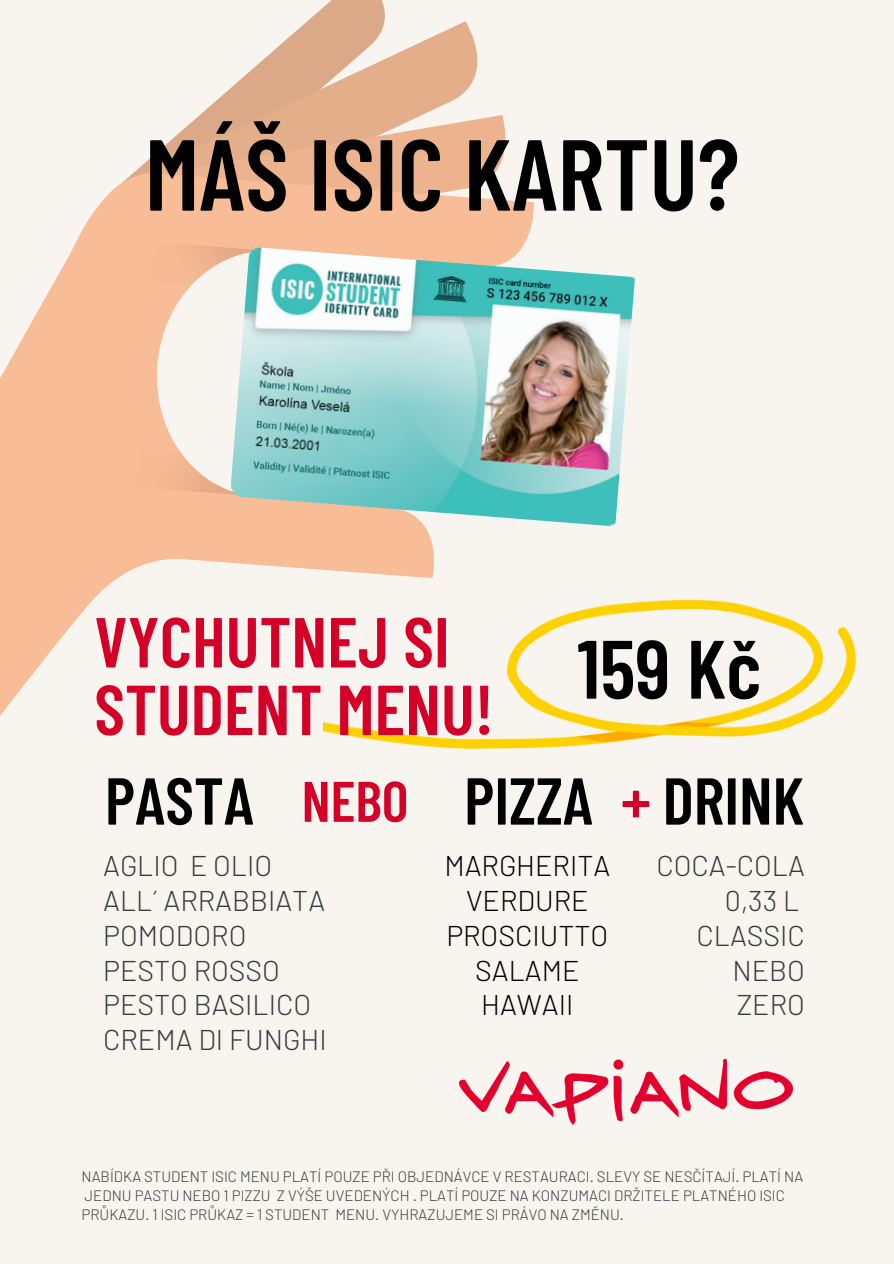
<style>
.page{position:relative;width:894px;height:1264px;background:#fff}
.page>*{position:absolute;margin:0;border:0;box-sizing:border-box;transform-origin:0 0}
.t1{font:600 100.65px "Barlow Condensed";color:#000}
.t2{font:600 82.5px "Barlow Condensed";color:#000}
.t3{font:600 70.5px/67.5px "Barlow Condensed";color:#d40028}
.t4{font:600 66px "Barlow Condensed";color:#000}
.t5{font:300 28.5px/35px "Barlow";color:#363b3c}
.t6{font:300 28.5px/35px "Barlow";color:#000;text-align:center}
.t7{font:300 15px/19.2px "Barlow";color:#363b3c}
.s1{font-size:57px;color:#d40028}
.s2{font-size:69px;color:#d40028}
</style>
<div class="page">
<div style="left:0;top:0;width:893px;height:1263px;background:#f8f5f1"></div>
<img style="left:460px;top:1059px;width:332px;height:65px">
<img style="left:541px;top:599px;width:316px;height:149px">
<svg style="left:235px;top:0;width:243px;height:84px"></svg>
<svg style="left:155px;top:84px;width:351px;height:70px"></svg>
<svg style="left:0;top:154px;width:541px;height:595px"></svg>
<img style="left:136px;top:448px;width:94px;height:48px">
<img style="left:151px;top:242px;width:117px;height:42px">
<img style="left:230px;top:247px;width:404px;height:279px">
<h1 class="t1" style="left:145px;top:110px;width:595px">MÁŠ ISIC KARTU?</h1>
<h3 class="t3" style="left:94px;top:605px;width:401px">VYCHUTNEJ SI<br>STUDENT MENU!</h3>
<h2 class="t2" style="left:577px;top:616px;width:185px">159 Kč</h2>
<h3 class="t4" style="left:105px;top:758px;width:150px">PASTA</h3>
<h3 class="t4" style="left:301px;top:758px;width:504px"><span class="s1">NEBO</span> PIZZA <span class="s2">+</span> DRINK</h3>
<h3 class="t5" style="left:103px;top:846px;width:225px">AGLIO E OLIO<br>ALL´ ARRABBIATA<br>POMODORO<br>PESTO ROSSO<br>PESTO BASILICO<br>CREMA DI FUNGHI</h3>
<h3 class="t5" style="left:656px;top:846px;width:150px;text-align:right">COCA-COLA<br>0,33 L<br>CLASSIC<br>NEBO<br>ZERO</h3>
<h3 class="t6" style="left:444px;top:846px;width:167px">MARGHERITA<br>VERDURE<br>PROSCIUTTO<br>SALAME<br>HAWAII</h3>
<p class="t7" style="left:82px;top:1166px;width:722px">NABÍDKA STUDENT ISIC MENU PLATÍ POUZE PŘI OBJEDNÁVCE V RESTAURACI. SLEVY SE NESČÍTAJÍ. PLATÍ NA<br>JEDNU PASTU NEBO 1 PIZZU Z VÝŠE UVEDENÝCH . PLATÍ POUZE NA KONZUMACI DRŽITELE PLATNÉHO ISIC<br>PRŮKAZU. 1 ISIC PRŮKAZ = 1 STUDENT MENU. VYHRAZUJEME SI PRÁVO NA ZMĚNU.</p>
</div>
